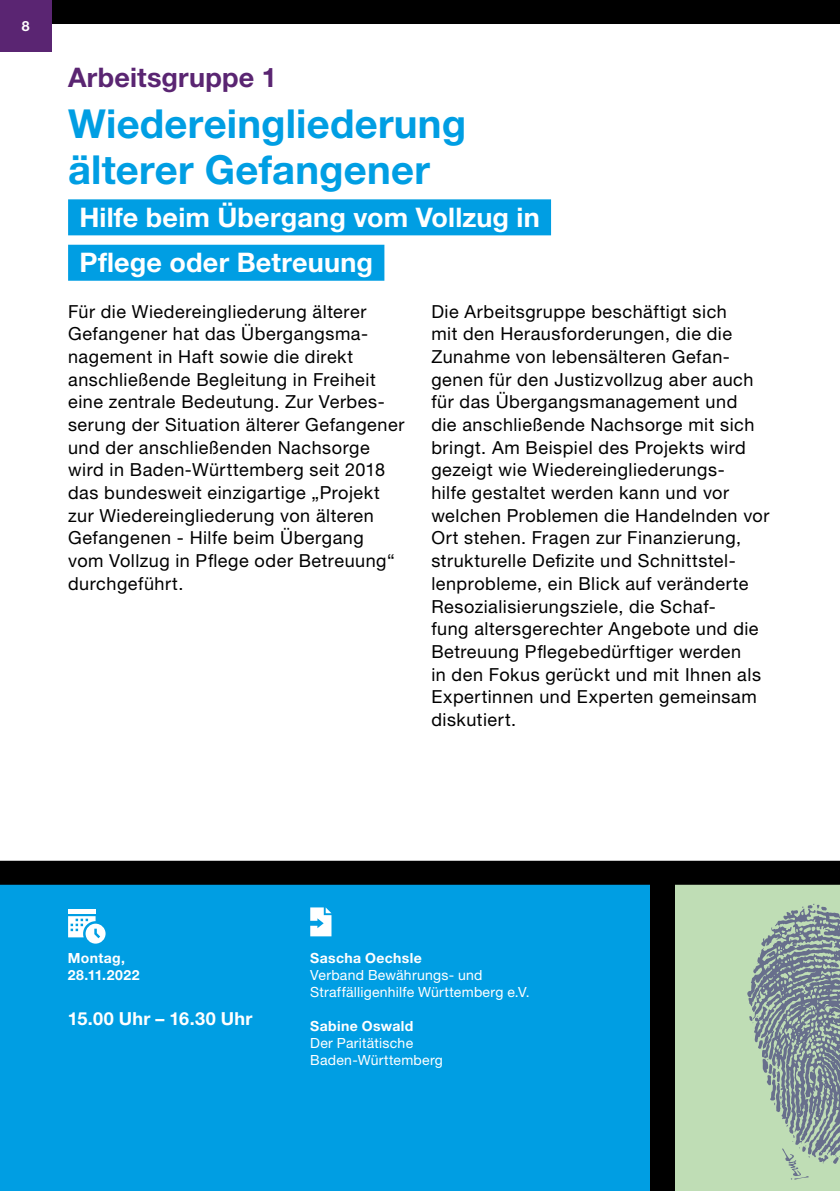
<style>
.page{position:relative;width:840px;height:1191px;background:#fff}
.page>*{position:absolute;margin:0;border:0;box-sizing:border-box;transform-origin:0 0}
.t1{font:700 40px/45.4px "Helvetica Neue LT Pro";letter-spacing:.005em;color:#009ee3}
.t2{font:700 27px/45.4px "Helvetica Neue LT Pro";letter-spacing:.005em;color:#fff}
.t3{font:700 27px "Helvetica Neue LT Pro";letter-spacing:.01em;color:#5a2572}
.t4{font:18px/22.6px "Helvetica Neue LT Pro";letter-spacing:.03em;color:#000}
.t5{font:700 18px "Helvetica Neue LT Pro";letter-spacing:.02em;color:#fff}
.t6{font:14px/17px "Helvetica Neue LT Pro";letter-spacing:.02em;color:#fff}
.t7{font:700 14px/17px "Helvetica Neue LT Pro";letter-spacing:.03em;color:#fff}
</style>
<div class="page">
<div style="left:0;top:0;width:839px;height:24px;background:#000"></div>
<div style="left:0;top:0;width:51px;height:51px;background:#5a2572"></div>
<div style="left:0;top:884px;width:839px;height:307px;background:#009ee3"></div>
<div style="left:650px;top:872px;width:189px;height:319px;background:#bfddb5"></div>
<div style="left:650px;top:873px;width:24px;height:318px;background:#000"></div>
<svg style="left:747px;top:903px;width:92px;height:276px"></svg>
<div style="left:68px;top:908px;width:27px;height:5px;background:#fff"></div>
<svg style="left:68px;top:916px;width:37px;height:27px"></svg>
<svg style="left:310px;top:907px;width:21px;height:29px"></svg>
<div style="left:68px;top:199px;width:482px;height:36px;background:#009ee3"></div>
<div style="left:68px;top:245px;width:316px;height:36px;background:#009ee3"></div>
<div style="left:0;top:860px;width:839px;height:24px;background:#000"></div>
<p class="t7" style="left:22px;top:17px;width:9px">8</p>
<h2 class="t3" style="left:68px;top:61px;width:210px">Arbeitsgruppe 1</h2>
<h1 class="t1" style="left:68px;top:101px;width:399px">Wiedereingliederung älterer Gefangener</h1>
<h2 class="t2" style="left:79px;top:194px;width:461px">Hilfe beim Übergang vom Vollzug in<br>Pflege oder Betreuung</h2>
<p class="t4" style="left:68px;top:299px;width:337px">Für die Wiedereingliederung älterer Gefangener hat das Übergangsma&shy;nagement in Haft sowie die direkt anschließende Begleitung in Freiheit eine zentrale Bedeutung. Zur Verbes&shy;serung der Situation älterer Gefangener und der anschließenden Nachsorge wird in Baden-Württemberg seit 2018 das bundesweit einzigartige „Projekt zur Wiedereingliederung von älteren Gefangenen - Hilfe beim Übergang<br>vom Vollzug in Pflege oder Betreuung“ durchgeführt.</p>
<p class="t4" style="left:431px;top:299px;width:339px">Die Arbeitsgruppe beschäftigt sich<br>mit den Herausforderungen, die die Zunahme von lebensälteren Gefan&shy;genen für den Justizvollzug aber auch für das Übergangsmanagement und<br>die anschließende Nachsorge mit sich bringt. Am Beispiel des Projekts wird gezeigt wie Wiedereingliederungs-<br>hilfe gestaltet werden kann und vor welchen Problemen die Handelnden vor Ort stehen. Fragen zur Finanzierung, strukturelle Defizite und Schnittstel&shy;lenprobleme, ein Blick auf veränderte Resozialisierungsziele, die Schaf-<br>fung altersgerechter Angebote und die Betreuung Pflegebedürftiger werden<br>in den Fokus gerückt und mit Ihnen als Expertinnen und Experten gemeinsam diskutiert.</p>
<p class="t7" style="left:68px;top:949px;width:73px">Montag,<br>28.11.2022</p>
<p class="t5" style="left:68px;top:1007px;width:186px">15.00 Uhr – 16.30 Uhr</p>
<p class="t7" style="left:310px;top:949px;width:113px">Sascha Oechsle</p>
<p class="t6" style="left:310px;top:966px;width:221px">Verband Bewährungs- und<br>Straffälligenhilfe Württemberg e.V.</p>
<p class="t7" style="left:310px;top:1017px;width:105px">Sabine Oswald</p>
<p class="t6" style="left:310px;top:1034px;width:134px">Der Paritätische<br>Baden-Württemberg</p>
</div>
